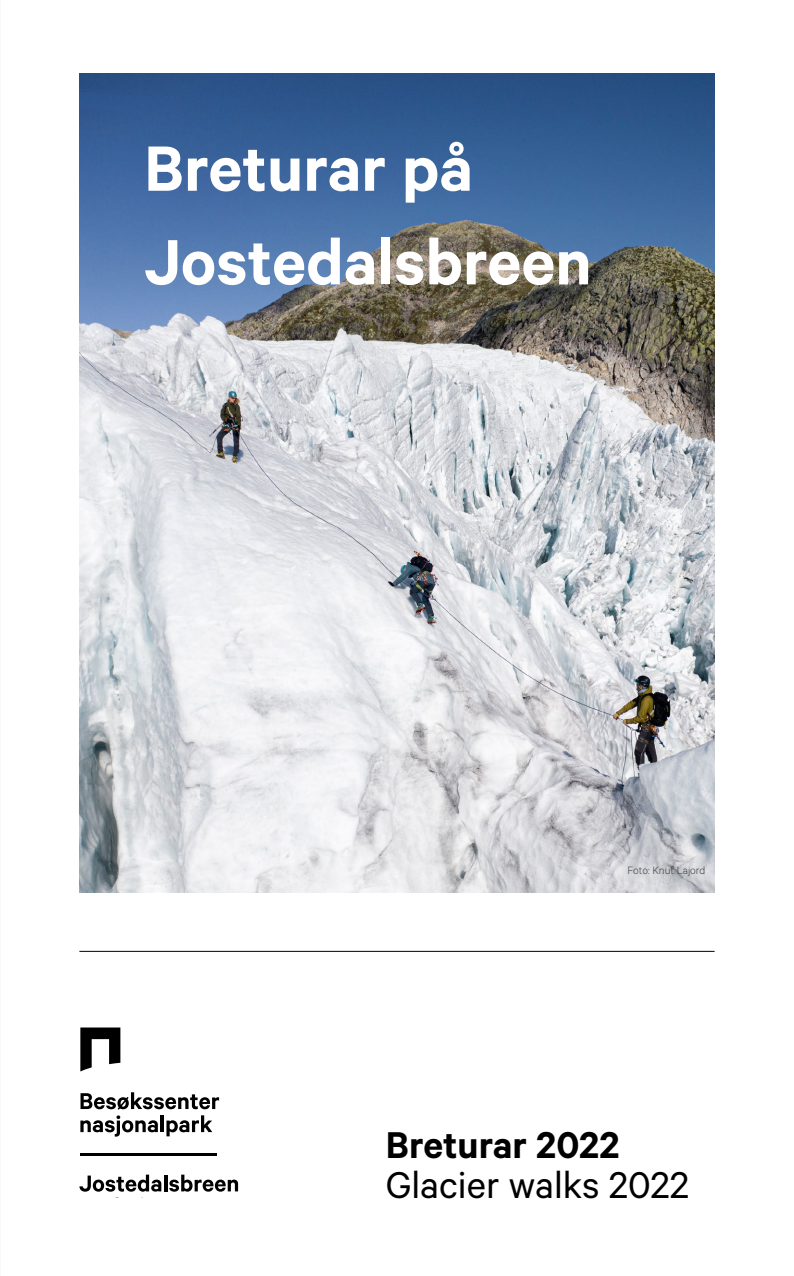
<style>
.page{position:relative;width:794px;height:1276px;background:#fff}
.page>*{position:absolute;margin:0;border:0;box-sizing:border-box;transform-origin:0 0}
.Tittel_Hvit{font:600 72px/93.6px "Calibre";color:#fff}
.tittel_framsida_regu{font:42px "Calibre";color:#000}
.tittel_framsida_semi{font:600 42px "Calibre";color:#000}
.Fotocredits{font:300 12px "Calibre";color:#414042}
</style>
<div class="page">
<img style="left:79px;top:74px;width:635px;height:819px">
<hr style="left:79px;top:951px;width:635px;height:1px;background:#000">
<svg style="left:80px;top:1027px;width:40px;height:44px"></svg>
<svg style="left:79px;top:1174px;width:82px;height:17px"></svg>
<hr style="left:164px;top:1174px;width:3px;height:17px;background:#000">
<svg style="left:169px;top:1174px;width:69px;height:17px"></svg>
<svg style="left:81px;top:1092px;width:138px;height:17px"></svg>
<svg style="left:80px;top:1115px;width:78px;height:21px"></svg>
<hr style="left:160px;top:1115px;width:4px;height:17px;background:#000">
<svg style="left:166px;top:1115px;width:46px;height:21px"></svg>
<hr style="left:80px;top:1153px;width:137px;height:2px;background:#000">
<p class="Tittel_Hvit" style="left:144px;top:119px;width:449px">Breturar på<br>Jostedalsbreen</p>
<p class="Fotocredits" style="left:627px;top:863px;width:79px">Foto: Knut Lajord</p>
<p class="tittel_framsida_semi" style="left:386px;top:1119px;width:235px">Breturar 2022</p>
<p class="tittel_framsida_regu" style="left:386px;top:1160px;width:305px">Glacier walks 2022</p>
</div>
